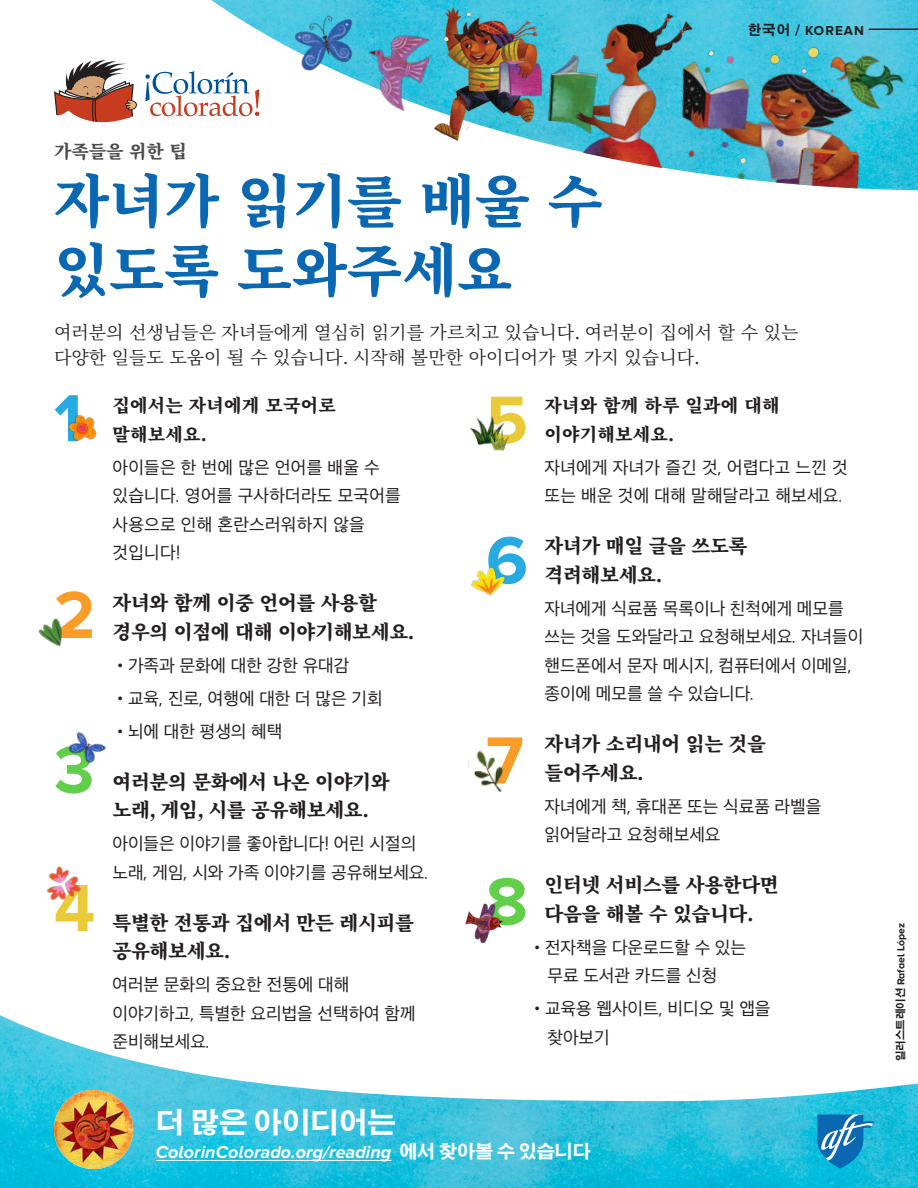
<style>
.page{position:relative;width:918px;height:1188px;background:#fff}
.page>*{position:absolute;margin:0;border:0;box-sizing:border-box;transform-origin:0 0}
.t1{font:700 69px "Proxima Nova A";color:#ebca39}
.t2{font:700 69px "Proxima Nova A";color:#f99d28}
.t3{font:700 69px "Proxima Nova A";color:#61cf4a}
.t4{font:700 69px "Proxima Nova A";color:#27a9e1}
.t5{font:800 57px/69px "Source Han Serif K";color:#0a67b2}
.t6{font:700 28.5px "Adobe Gothic Std";color:#fff}
.t7{font:800 19.5px/28.5px "Source Han Serif K";letter-spacing:-.015em;color:#231f20}
.t8{font:18px/28.5px "Apple SD Gothic Neo";color:#231f20}
.t9{font:18px/25.5px "Source Han Serif K";color:#231f20}
.t10{font:800 18px/28.5px "Source Han Serif K";letter-spacing:.015em;color:#231f20}
.t11{font:italic 700 18px "Proxima Nova A";color:#fff}
.t12{font:800 18px "Source Han Serif K";color:#4d4d4f}
.t13{font:700 13.5px "Proxima Nova A";letter-spacing:.075em;color:#231f20}
.t14{font:700 10.5px "Proxima Nova A";color:#231f20}
.s1{font-family:"Adobe Gothic Std"}
.s2{font-family:"Adobe Gothic Std";font-style:normal}
</style>
<div class="page">
<img style="left:211px;top:0;width:175px;height:117px">
<img style="left:665px;top:0;width:253px;height:190px">
<img style="left:333px;top:3px;width:53px;height:114px">
<img style="left:276px;top:0;width:93px;height:90px">
<img style="left:386px;top:0;width:156px;height:143px">
<img style="left:0;top:1015px;width:918px;height:173px">
<hr style="left:156px;top:1160px;width:235px;height:1px;background:#fff">
<img style="left:54px;top:1090px;width:79px;height:79px;border-radius:40px">
<svg style="left:145px;top:71px;width:114px;height:45px"></svg>
<svg style="left:54px;top:60px;width:83px;height:63px"></svg>
<img style="left:38px;top:618px;width:25px;height:29px">
<img style="left:68px;top:732px;width:38px;height:31px">
<img style="left:69px;top:872px;width:12px;height:25px">
<img style="left:48px;top:866px;width:24px;height:21px">
<img style="left:46px;top:882px;width:23px;height:19px">
<img style="left:465px;top:903px;width:38px;height:41px">
<img style="left:469px;top:416px;width:36px;height:29px">
<img style="left:489px;top:425px;width:20px;height:26px">
<img style="left:471px;top:567px;width:35px;height:29px">
<img style="left:68px;top:415px;width:29px;height:26px">
<img style="left:468px;top:750px;width:36px;height:42px">
<svg style="left:817px;top:1114px;width:57px;height:55px;background:#2f97c9"></svg>
<hr style="left:869px;top:28px;width:49px;height:2px;background:#231f20">
<img style="left:542px;top:0;width:152px;height:168px">
<p class="t13" style="left:748px;top:22px;width:118px"><span class="s1">한국어 /</span> KOREAN</p>
<p class="t12" style="left:54px;top:141px;width:134px">가족들을 위한 팁</p>
<h2 class="t5" style="left:54px;top:168px;width:550px">자녀가 읽기를 배울 수 있도록 도와주세요</h2>
<p class="t9" style="left:54px;top:320px;width:746px">여러분의 선생님들은 자녀들에게 열심히 읽기를 가르치고 있습니다. 여러분이 집에서 할 수 있는 다양한 일들도 도움이 될 수 있습니다. 시작해 볼만한 아이디어가 몇 가지 있습니다.</p>
<p class="t10" style="left:112px;top:392px;width:225px">집에서는 자녀에게 모국어로 말해보세요.</p>
<p class="t8" style="left:112px;top:454px;width:290px">아이들은 한 번에 많은 언어를 배울 수 있습니다. 영어를 구사하더라도 모국어를 사용으로 인해 혼란스러워하지 않을 것입니다!</p>
<p class="t7" style="left:112px;top:589px;width:304px">자녀와 함께 이중 언어를 사용할 경우의 이점에 대해 이야기해보세요.</p>
<p class="t8" style="left:112px;top:652px;width:238px">•가족과 문화에 대한 강한 유대감</p>
<p class="t8" style="left:112px;top:685px;width:272px">•교육, 진로, 여행에 대한 더 많은 기회</p>
<p class="t8" style="left:112px;top:718px;width:171px">•뇌에 대한 평생의 혜택</p>
<p class="t7" style="left:112px;top:768px;width:279px">여러분의 문화에서 나온 이야기와 노래, 게임, 시를 공유해보세요.</p>
<p class="t8" style="left:112px;top:831px;width:318px">아이들은 이야기를 좋아합니다! 어린 시절의 노래, 게임, 시와 가족 이야기를 공유해보세요.</p>
<p class="t7" style="left:112px;top:909px;width:303px">특별한 전통과 집에서 만든 레시피를 공유해보세요.</p>
<p class="t8" style="left:112px;top:972px;width:305px">여러분 문화의 중요한 전통에 대해 이야기하고, 특별한 요리법을 선택하여 함께 준비해보세요.</p>
<h1 class="t4" style="left:54px;top:379px;width:30px">1</h1>
<p class="t10" style="left:544px;top:392px;width:237px">자녀와 함께 하루 일과에 대해 이야기해보세요.</p>
<p class="t8" style="left:544px;top:454px;width:305px">자녀에게 자녀가 즐긴 것, 어렵다고 느낀 것 또는 배운 것에 대해 말해달라고 해보세요.</p>
<p class="t7" style="left:544px;top:532px;width:204px">자녀가 매일 글을 쓰도록 격려해보세요.</p>
<p class="t8" style="left:544px;top:595px;width:320px">자녀에게 식료품 목록이나 친척에게 메모를 쓰는 것을 도와달라고 요청해보세요. 자녀들이 핸드폰에서 문자 메시지, 컴퓨터에서 이메일, 종이에 메모를 쓸 수 있습니다.</p>
<p class="t7" style="left:544px;top:730px;width:223px">자녀가 소리내어 읽는 것을 들어주세요.</p>
<p class="t8" style="left:544px;top:793px;width:278px">자녀에게 책, 휴대폰 또는 식료품 라벨을 읽어달라고 요청해보세요</p>
<p class="t7" style="left:544px;top:871px;width:236px">인터넷 서비스를 사용한다면 다음을 해볼 수 있습니다.</p>
<p class="t8" style="left:530px;top:934px;width:218px;text-align:center">•전자책을 다운로드할 수 있는 무료 도서관 카드를 신청</p>
<p class="t8" style="left:548px;top:996px;width:224px;text-indent:-18px">•교육용 웹사이트, 비디오 및 앱을 찾아보기</p>
<h1 class="t1" style="left:486px;top:380px;width:43px">5</h1>
<h1 class="t4" style="left:486px;top:521px;width:43px">6</h1>
<h1 class="t2" style="left:54px;top:576px;width:43px">2</h1>
<h1 class="t2" style="left:486px;top:721px;width:39px">7</h1>
<h1 class="t3" style="left:54px;top:730px;width:42px">3</h1>
<h1 class="t3" style="left:486px;top:862px;width:43px">8</h1>
<h1 class="t1" style="left:54px;top:869px;width:43px">4</h1>
<h3 class="t6" style="left:156px;top:1105px;width:242px">더 많은 아이디어는</h3>
<p class="t11" style="left:156px;top:1142px;width:437px">ColorinColorado.org/reading <span class="s2">에서 찾아볼 수 있습니다</span></p>
<p class="t14" style="left:895px;top:1061px;width:140px;rotate:-90deg"><span class="s1">일러스트레이션</span> Rafael López</p>
</div>
